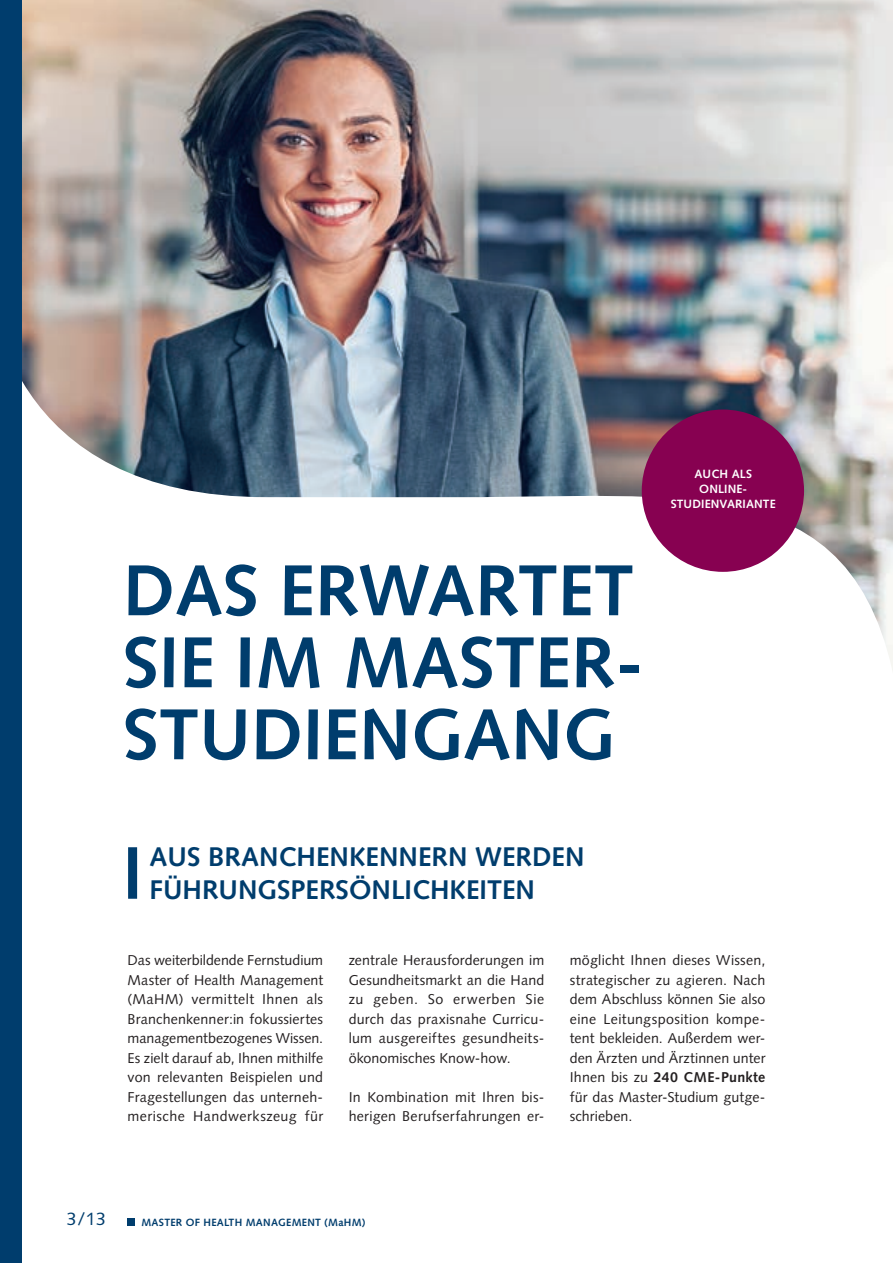
<style>
.page{position:relative;width:893px;height:1263px;background:#fff}
.page>*{position:absolute;margin:0;border:0;box-sizing:border-box;transform-origin:0 0}
.SP2021_Head01_48pt_MA{font:700 72px/72px "Syntax LT Std";color:#003d6d}
.SP2021_Head02_Balken_MA{font:700 27px/33px "Syntax LT Std";color:#003d6d}
.t1{font:18px "Syntax LT Std";color:#003d6d}
.SP2021__Text_9_5_Block{font:14.25px/19.5px "Syntax LT Std";letter-spacing:.02em;color:#231f20;text-align:justify}
.t2{font:700 12px/15px "Syntax LT Std";letter-spacing:.01em;color:#fff;text-align:center}
.t3{font:700 10.5px "Syntax LT Std";letter-spacing:.025em;color:#003d6d}
.s1{font-weight:700}
</style>
<div class="page">
<img style="left:21px;top:0;width:872px;height:259px">
<img style="left:21px;top:259px;width:872px;height:555px">
<div style="left:128px;top:847px;width:9px;height:52px;background:#003d6d"></div>
<div style="left:642px;top:410px;width:162px;height:162px;background:#870151;border-radius:50%"></div>
<div style="left:128px;top:1218px;width:7px;height:7px;background:#003d6d"></div>
<div style="left:0;top:0;width:21px;height:1263px;background:#003d6d"></div>
<p class="SP2021_Head01_48pt_MA" style="left:123px;top:555px;width:522px">DAS ERWARTET<br>SIE IM MASTER-<br>STUDIENGANG</p>
<p class="t2" style="left:671px;top:466px;width:107px">AUCH ALS<br>ONLINE-<br>STUDIENVARIANTE</p>
<p class="SP2021_Head02_Balken_MA" style="left:150px;top:840px;width:436px">AUS BRANCHENKENNERN WERDEN<br>FÜHRUNGSPERSÖNLICHKEITEN</p>
<p class="SP2021__Text_9_5_Block" style="left:128px;top:951px;width:197px">Das weiterbildende Fernstudium Master of Health Management (MaHM) vermittelt Ihnen als Branchenkenner:in fokussiertes managementbezogenes Wissen.<br>Es zielt darauf ab, Ihnen mithilfe von relevanten Beispielen und Fragestellungen das unterneh&shy;merische Handwerkszeug für</p>
<p class="SP2021__Text_9_5_Block" style="left:349px;top:951px;width:197px">zentrale Herausforderungen im Gesundheitsmarkt an die Hand zu geben. So erwerben Sie durch das praxisnahe Curricu&shy;lum ausgereiftes gesundheits&shy;ökonomisches Know-how.</p>
<p class="SP2021__Text_9_5_Block" style="left:349px;top:1087px;width:197px">In Kombination mit Ihren bis&shy;herigen Berufserfahrungen er-</p>
<p class="SP2021__Text_9_5_Block" style="left:570px;top:951px;width:197px">möglicht Ihnen dieses Wissen, strategischer zu agieren. Nach dem Abschluss können Sie also eine Leitungsposition kompe&shy;tent bekleiden. Außerdem wer&shy;den Ärzten und Ärztinnen unter Ihnen bis zu <span class="s1">240 CME-Punkte </span>für das Master-Studium gutge&shy;schrieben.</p>
<p class="t1" style="left:67px;top:1208px;width:41px">3/13</p>
<p class="t3" style="left:141px;top:1216px;width:226px">MASTER OF HEALTH MANAGEMENT (MaHM)</p>
</div>
